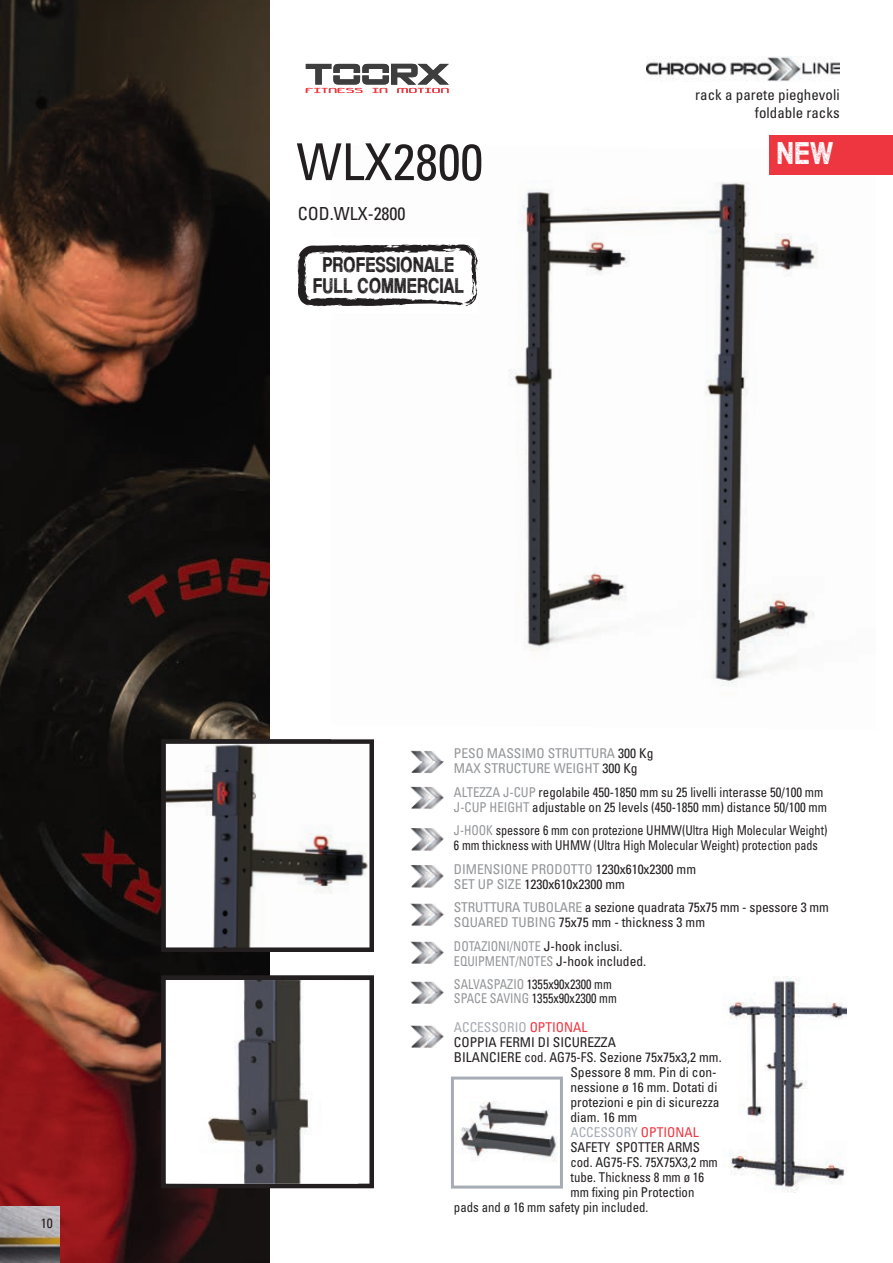
<style>
.page{position:relative;width:893px;height:1263px;background:#fff}
.page>*{position:absolute;margin:0;border:0;box-sizing:border-box;transform-origin:0 0}
.t1{font:condensed 50.85px "Univers LT Std";color:#231f20}
.t2{font:31.65px "Thissideup";color:#fff}
.t3{font:21.45px/21.3px "Thissideup";color:#231f20;text-align:center;scale:.95 1}
.t4{font:condensed 18px "Univers LT Std";color:#231f20}
.t5{font:condensed 15px/18px "Univers LT Std";color:#231f20;text-align:right}
.t6{font:condensed 13.5px/15px "Univers LT Std";color:#231f20}
.t7{font:condensed 13.5px/15px "Univers LT Std";color:#231f20;scale:.95 1}
.t8{font:condensed 13.5px/15px "Univers LT Std";color:#231f20;scale:.9 1}
.t9{font:condensed 13.5px/15px "Univers LT Std";color:#939598;scale:.9 1}
.t10{font:condensed 13.5px/15px "Univers LT Std";color:#939598}
.t11{font:condensed 13.5px "Univers LT Std";color:#a6acb4}
.s1{color:#231f20}
.s2{color:#939598}
.s3{color:#ee3640}
</style>
<div class="page">
<img style="left:0;top:0;width:269px;height:1263px">
<img style="left:0;top:1206px;width:60px;height:57px">
<img style="left:509px;top:145px;width:367px;height:541px">
<svg style="left:161px;top:739px;width:213px;height:213px"></svg>
<svg style="left:306px;top:64px;width:143px;height:29px"></svg>
<img style="left:647px;top:56px;width:192px;height:26px">
<svg style="left:161px;top:975px;width:213px;height:213px;fill:#231f20"></svg>
<img style="left:166px;top:980px;width:194px;height:204px">
<svg style="left:298px;top:244px;width:180px;height:62px"></svg>
<div style="left:770px;top:135px;width:123px;height:39px;background:#ee3640"></div>
<img style="left:411px;top:751px;width:33px;height:22px">
<div style="left:440px;top:771px;width:8px;height:8px;background:#fff"></div>
<img style="left:410px;top:787px;width:34px;height:22px">
<div style="left:440px;top:807px;width:8px;height:8px;background:#fff"></div>
<img style="left:410px;top:828px;width:34px;height:23px">
<div style="left:440px;top:848px;width:8px;height:8px;background:#fff"></div>
<img style="left:410px;top:865px;width:34px;height:23px">
<div style="left:440px;top:885px;width:8px;height:8px;background:#fff"></div>
<img style="left:410px;top:903px;width:34px;height:23px">
<div style="left:440px;top:924px;width:8px;height:7px;background:#fff"></div>
<img style="left:410px;top:941px;width:34px;height:23px">
<div style="left:440px;top:962px;width:8px;height:7px;background:#fff"></div>
<img style="left:410px;top:981px;width:34px;height:23px">
<div style="left:440px;top:1002px;width:8px;height:7px;background:#fff"></div>
<img style="left:410px;top:1025px;width:34px;height:23px">
<div style="left:440px;top:1046px;width:8px;height:7px;background:#fff"></div>
<img style="left:728px;top:977px;width:118px;height:215px">
<svg style="left:451px;top:1076px;width:112px;height:112px"></svg>
<p class="t6" style="left:41px;top:1216px;width:13px">10</p>
<h1 class="t1" style="left:297px;top:143px;width:188px">WLX2800</h1>
<h3 class="t4" style="left:298px;top:207px;width:109px">COD.WLX-2800</h3>
<h3 class="t3" style="left:313px;top:254px;width:161px">PROFESSIONALE<br>FULL COMMERCIAL</h3>
<p class="t5" style="left:695px;top:87px;width:146px">rack a parete pieghevoli foldable racks</p>
<h2 class="t2" style="left:776px;top:134px;width:58px">NEW</h2>
<p class="t10" style="left:454px;top:747px;width:201px">PESO MASSIMO STRUTTURA <span class="s1">300 Kg<br></span>MAX STRUCTURE WEIGHT <span class="s1">300 Kg</span></p>
<p class="t7" style="left:454px;top:785px;width:394px"><span class="s2">ALTEZZA J-CUP</span> regolabile 450-1850 mm su 25 livelli interasse 50/100 mm<br><span class="s2">J-CUP HEIGHT</span> adjustable on 25 levels (450-1850 mm) distance 50/100 mm</p>
<p class="t8" style="left:454px;top:824px;width:417px"><span class="s2">J-HOOK</span> spessore 6 mm con protezione UHMW(Ultra High Molecular Weight)<br>6 mm thickness with UHMW (Ultra High Molecular Weight) protection pads</p>
<p class="t6" style="left:454px;top:862px;width:244px"><span class="s2">DIMENSIONE PRODOTTO</span> 1230x610x2300 mm<br><span class="s2">SET UP SIZE</span> 1230x610x2300 mm</p>
<p class="t6" style="left:454px;top:901px;width:376px"><span class="s2">STRUTTURA TUBOLARE</span> a sezione quadrata 75x75 mm - spessore 3 mm<br><span class="s2">SQUARED TUBING</span> 75x75 mm - thickness 3 mm</p>
<p class="t9" style="left:454px;top:939px;width:215px">DOTAZIONI/NOTE <span class="s1">J-hook inclusi.<br></span>EQUIPMENT/NOTES <span class="s1">J-hook included.</span></p>
<p class="t8" style="left:454px;top:978px;width:183px;line-height:14.2px"><span class="s2">SALVASPAZIO</span> 1355x90x2300 mm<br><span class="s2">SPACE SAVING</span> 1355x90x2300 mm</p>
<p class="t11" style="left:454px;top:1022px;width:135px">ACCESSORIO <span class="s3">OPTIONAL</span></p>
<p class="t6" style="left:454px;top:1036px;width:164px">COPPIA FERMI DI SICUREZZA</p>
<p class="t6" style="left:454px;top:1051px;width:269px">BILANCIERE cod. AG75-FS. Sezione 75x75x3,2 mm.</p>
<p class="t6" style="left:570px;top:1066px;width:148px">Spessore 8 mm. Pin di con-</p>
<p class="t6" style="left:570px;top:1081px;width:148px">nessione ø 16 mm. Dotati di</p>
<p class="t6" style="left:570px;top:1096px;width:151px">protezioni e pin di sicurezza</p>
<p class="t6" style="left:570px;top:1111px;width:68px">diam. 16 mm</p>
<p class="t11" style="left:570px;top:1127px;width:130px">ACCESSORY <span class="s3">OPTIONAL</span></p>
<p class="t7" style="left:570px;top:1141px;width:138px">SAFETY SPOTTER ARMS</p>
<p class="t7" style="left:570px;top:1156px;width:157px">cod. AG75-FS. 75X75X3,2 mm</p>
<p class="t7" style="left:570px;top:1171px;width:142px">tube. Thickness 8 mm ø 16</p>
<p class="t7" style="left:570px;top:1186px;width:132px">mm fixing pin Protection</p>
<p class="t7" style="left:454px;top:1201px;width:206px">pads and ø 16 mm safety pin included.</p>
</div>
